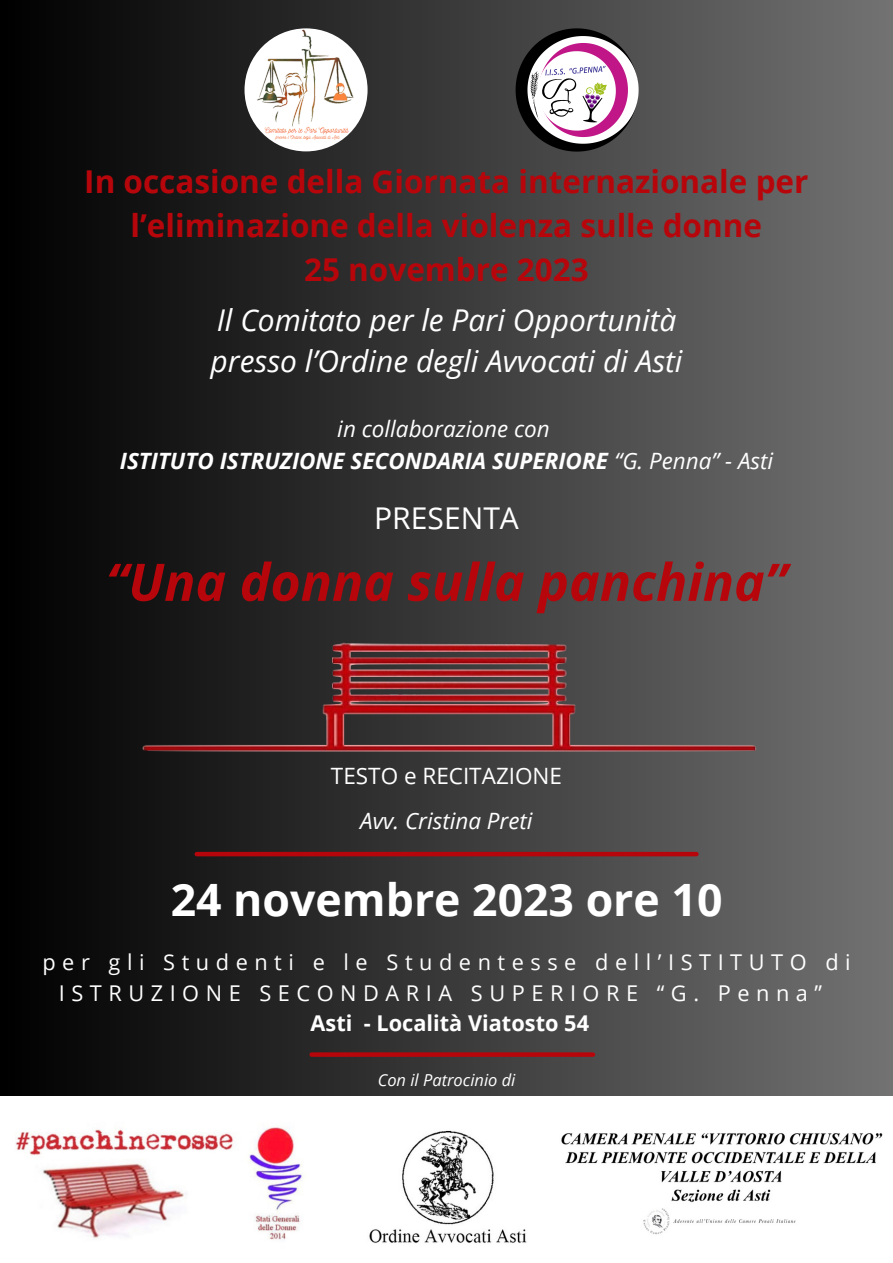
<style>
.page{position:relative;width:893px;height:1263px;background:#fff}
.page>*{position:absolute;margin:0;border:0;box-sizing:border-box;transform-origin:0 0}
.t1{font:italic 700 51.75px "Open Sans";color:#b7060b}
.t2{font:700 44.62px "Open Sans";color:#fff}
.t3{font:700 31.5px/43.9px "Open Sans";color:#b7060b;text-align:center}
.t4{font:italic 30px "Open Sans";color:#fff}
.t5{font:30px "Open Sans";color:#fff}
.t6{font:italic 700 22.5px "Open Sans";color:#fff}
.t7{font:italic 22.5px "Open Sans";color:#fff}
.t8{font:22.5px "Open Sans";color:#fff}
.t9{font:21.75px/30.4px "Open Sans";letter-spacing:.3em;color:#fff;text-align:center}
.t10{font:700 21.75px "Open Sans";color:#fff}
.t11{font:italic 16.5px "Open Sans";color:#fff}
.s1{font-weight:400}
</style>
<div class="page">
<div style="left:0;top:0;width:893px;height:1263px;background:linear-gradient(to right,#000,#727272)"></div>
<img style="left:244px;top:19px;width:127px;height:128px">
<img style="left:134px;top:623px;width:637px;height:148px">
<div style="left:0;top:1096px;width:893px;height:167px;background:#fff"></div>
<img style="left:15px;top:1127px;width:289px;height:113px">
<img style="left:369px;top:1130px;width:158px;height:113px">
<img style="left:561px;top:1133px;width:322px;height:102px">
<div style="left:312px;top:1052px;width:281px;height:5px;background:#b7060b"></div>
<svg style="left:515px;top:28px;width:123px;height:124px"></svg>
<hr style="left:197px;top:852px;width:499px;height:4px;background:#b7060b">
<p class="t3" style="left:84px;top:159px;width:725px">In occasione della Giornata internazionale per l’eliminazione della violenza sulle donne</p>
<p class="t3" style="left:304px;top:247px;width:286px">25 novembre 2023</p>
<p class="t4" style="left:217px;top:298px;width:461px">Il Comitato per le Pari Opportunità</p>
<p class="t4" style="left:211px;top:340px;width:473px">presso l’Ordine degli Avvocati di Asti</p>
<p class="t7" style="left:337px;top:413px;width:214px">in collaborazione con</p>
<p class="t6" style="left:120px;top:445px;width:655px">ISTITUTO ISTRUZIONE SECONDARIA SUPERIORE <span class="s1">“G. Penna” - Asti</span></p>
<p class="t5" style="left:374px;top:497px;width:146px">PRESENTA</p>
<p class="t1" style="left:106px;top:545px;width:682px">“Una donna sulla panchina”</p>
<p class="t8" style="left:331px;top:760px;width:233px">TESTO e RECITAZIONE</p>
<p class="t7" style="left:360px;top:805px;width:174px">Avv. Cristina Preti</p>
<p class="t2" style="left:171px;top:868px;width:553px">24 novembre 2023 ore 10</p>
<p class="t9" style="left:42px;top:947px;width:810px">per gli Studenti e le Studentesse dell’ISTITUTO di<br>ISTRUZIONE SECONDARIA SUPERIORE “G. Penna”</p>
<p class="t10" style="left:311px;top:1008px;width:280px">Asti - Località Viatosto 54</p>
<p class="t11" style="left:378px;top:1068px;width:139px">Con il Patrocinio di</p>
</div>
